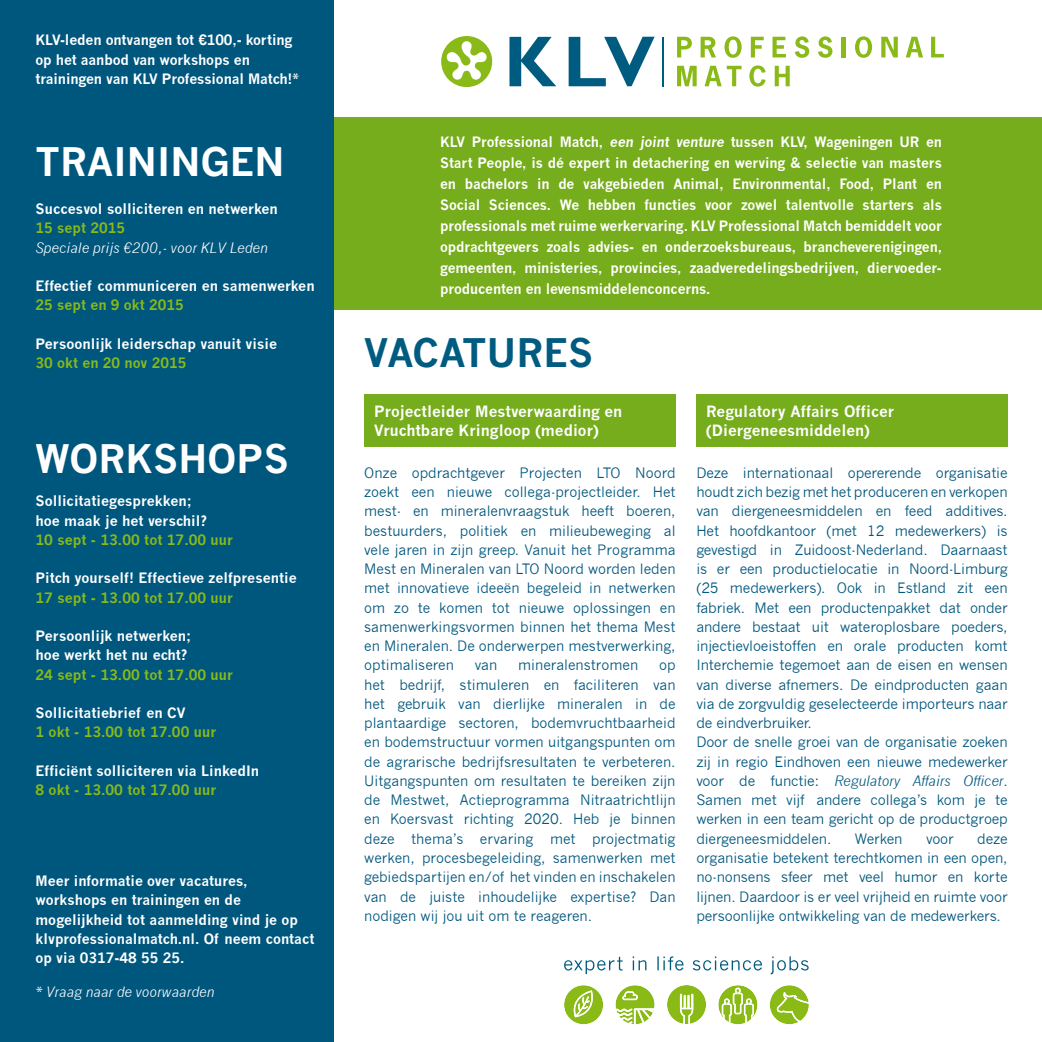
<style>
.page{position:relative;width:1042px;height:1042px;background:#fff}
.page>*{position:absolute;margin:0;border:0;box-sizing:border-box;transform-origin:0 0}
.t1{font:700 38.5px "News Gothic";letter-spacing:.005em;color:#fff}
.t2{font:700 38.5px "News Gothic";letter-spacing:.005em;color:#005b81}
.t3{font:700 15.22px/19.2px "News Gothic";color:#fff}
.t4{font:14px/19.2px "News Gothic";letter-spacing:-.01em;color:#00577e;text-align:justify}
.t5{font:700 14px/19.2px "News Gothic";color:#fff}
.t6{font:700 14px "News Gothic";color:#89ba17}
.t7{font:italic 14px "News Gothic";color:#fff}
.s1{font-style:italic}
</style>
<div class="page">
<div style="left:328px;top:117px;width:714px;height:193px;background:#76ad1c"></div>
<svg style="left:564px;top:956px;width:244px;height:18px"></svg>
<svg style="left:770px;top:985px;width:39px;height:40px"></svg>
<svg style="left:718px;top:985px;width:40px;height:40px"></svg>
<svg style="left:564px;top:985px;width:39px;height:40px"></svg>
<svg style="left:615px;top:985px;width:40px;height:40px"></svg>
<svg style="left:667px;top:985px;width:39px;height:39px"></svg>
<svg style="left:677px;top:37px;width:15px;height:20px"></svg>
<svg style="left:700px;top:37px;width:16px;height:20px"></svg>
<svg style="left:724px;top:36px;width:17px;height:22px"></svg>
<svg style="left:751px;top:37px;width:13px;height:20px"></svg>
<svg style="left:772px;top:37px;width:14px;height:20px"></svg>
<svg style="left:795px;top:36px;width:14px;height:22px"></svg>
<svg style="left:818px;top:36px;width:14px;height:22px"></svg>
<div style="left:841px;top:37px;width:5px;height:20px;background:#89ba17"></div>
<svg style="left:855px;top:36px;width:17px;height:22px"></svg>
<svg style="left:881px;top:37px;width:17px;height:20px"></svg>
<svg style="left:906px;top:37px;width:17px;height:20px"></svg>
<svg style="left:931px;top:37px;width:13px;height:20px"></svg>
<svg style="left:677px;top:66px;width:19px;height:20px"></svg>
<svg style="left:704px;top:66px;width:37px;height:20px"></svg>
<svg style="left:749px;top:65px;width:16px;height:22px"></svg>
<svg style="left:775px;top:66px;width:15px;height:20px"></svg>
<svg style="left:509px;top:37px;width:47px;height:49px"></svg>
<svg style="left:568px;top:37px;width:86px;height:49px"></svg>
<hr style="left:662px;top:37px;width:1px;height:49px;background:#005b81">
<svg style="left:441px;top:36px;width:51px;height:51px"></svg>
<div style="left:0;top:0;width:333px;height:1042px;background:#00577e"></div>
<div style="left:364px;top:394px;width:311px;height:53px;background:#76ad1c"></div>
<div style="left:696px;top:394px;width:311px;height:53px;background:#76ad1c"></div>
<p class="t5" style="left:36px;top:30px;width:265px">KLV-leden ontvangen tot €100,- korting op het aanbod van workshops en trainingen van KLV Professional Match!*</p>
<h1 class="t1" style="left:36px;top:138px;width:251px">TRAININGEN</h1>
<p class="t5" style="left:36px;top:199px;width:244px">Succesvol solliciteren en netwerken</p>
<p class="t6" style="left:36px;top:220px;width:91px">15 sept 2015</p>
<p class="t7" style="left:36px;top:239px;width:234px">Speciale prijs €200,- voor KLV Leden</p>
<p class="t5" style="left:36px;top:276px;width:281px">Effectief communiceren en samenwerken</p>
<p class="t6" style="left:36px;top:297px;width:150px">25 sept en 9 okt 2015</p>
<p class="t5" style="left:36px;top:334px;width:243px">Persoonlijk leiderschap vanuit visie</p>
<p class="t6" style="left:36px;top:354px;width:152px">30 okt en 20 nov 2015</p>
<h1 class="t1" style="left:36px;top:435px;width:255px">WORKSHOPS</h1>
<p class="t5" style="left:36px;top:491px;width:173px">Sollicitatiegesprekken; hoe maak je het verschil?</p>
<p class="t6" style="left:36px;top:531px;width:199px">10 sept - 13.00 tot 17.00 uur</p>
<p class="t5" style="left:36px;top:568px;width:263px">Pitch yourself! Effectieve zelfpresentie</p>
<p class="t6" style="left:36px;top:589px;width:199px">17 sept - 13.00 tot 17.00 uur</p>
<p class="t5" style="left:36px;top:626px;width:157px">Persoonlijk netwerken; hoe werkt het nu echt?</p>
<p class="t6" style="left:36px;top:666px;width:199px">24 sept - 13.00 tot 17.00 uur</p>
<p class="t5" style="left:36px;top:703px;width:152px">Sollicitatiebrief en CV</p>
<p class="t6" style="left:36px;top:724px;width:182px">1 okt - 13.00 tot 17.00 uur</p>
<p class="t5" style="left:36px;top:761px;width:225px">Efficiënt solliciteren via LinkedIn</p>
<p class="t6" style="left:36px;top:781px;width:182px">8 okt - 13.00 tot 17.00 uur</p>
<p class="t5" style="left:36px;top:871px;width:280px">Meer informatie over vacatures, workshops en trainingen en de mogelijkheid tot aanmelding vind je op klvprofessionalmatch.nl. Of neem contact op via 0317-48 55 25.</p>
<p class="t7" style="left:36px;top:984px;width:180px">* Vraag naar de voorwaarden</p>
<p class="t5" style="left:440px;top:131px;width:503px;line-height:21px;text-align:justify">KLV Professional Match, een joint venture tussen KLV, Wageningen UR en Start People, is dé expert in detachering en werving &amp; selectie van masters en bachelors in de vakgebieden Animal, Environmental, Food, Plant en Social Sciences. We hebben functies voor zowel talentvolle starters als professionals met ruime werkervaring. KLV Professional Match bemiddelt voor opdrachtgevers zoals advies- en onderzoeksbureaus, brancheverenigingen, gemeenten, ministeries, provincies, zaadveredelingsbedrijven, diervoeder&shy;producenten en levensmiddelenconcerns.</p>
<h1 class="t2" style="left:364px;top:329px;width:231px">VACATURES</h1>
<p class="t3" style="left:374px;top:401px;width:250px">Projectleider Mestverwaarding en<br>Vruchtbare Kringloop (medior)</p>
<p class="t4" style="left:364px;top:463px;width:313px">Onze opdrachtgever Projecten LTO Noord zoekt een nieuwe collega-projectleider. Het mest- en mineralenvraagstuk heeft boeren, bestuurders, politiek en milieubeweging al vele jaren in zijn greep. Vanuit het Programma Mest en Mineralen van LTO Noord worden leden met innovatieve ideeën begeleid in netwerken om zo te komen tot nieuwe oplossingen en samenwerkingsvormen binnen het thema Mest en Mineralen. De onderwerpen mestverwerking, optimaliseren</p>
<p class="t4" style="left:475px;top:656px;width:24px">van</p>
<p class="t4" style="left:518px;top:656px;width:122px">mineralenstromen</p>
<p class="t4" style="left:364px;top:656px;width:313px;text-indent:295px">op het bedrijf, stimuleren en faciliteren van het gebruik van dierlijke mineralen in de plantaardige sectoren, bodemvruchtbaarheid en bodemstructuur vormen uitgangspunten om de agrarische bedrijfsresultaten te verbeteren.<br>Uitgangspunten om resultaten te bereiken zijn de Mestwet, Actieprogramma Nitraatrichtlijn en Koersvast richting 2020. Heb je binnen deze thema’s ervaring met projectmatig werken, procesbegeleiding, samenwerken met gebiedspartijen en/of het vinden en inschakelen van de juiste inhoudelijke expertise? Dan nodigen wij jou uit om te reageren.</p>
<p class="t3" style="left:706px;top:401px;width:190px">Regulatory Affairs Officer (Diergeneesmiddelen)</p>
<p class="t4" style="left:696px;top:463px;width:313px;text-align:left">Deze internationaal opererende organisatie houdt zich bezig met het produceren en verkopen van diergeneesmiddelen en feed additives.<br>Het hoofdkantoor (met 12 medewerkers) is gevestigd in Zuidoost-Nederland. Daarnaast is er een productielocatie in Noord-Limburg (25 medewerkers). Ook in Estland zit een fabriek. Met een productenpakket dat onder andere bestaat uit wateroplosbare poeders, injectievloeistoffen en orale producten komt Interchemie tegemoet aan de eisen en wensen van diverse afnemers. De eindproducten gaan via de zorgvuldig geselecteerde importeurs naar de eindverbruiker.<br>Door de snelle groei van de organisatie zoeken zij in regio Eindhoven een nieuwe medewerker voor de functie: <span class="s1">Regulatory Affairs Officer</span>.<br>Samen met vijf andere collega’s kom je te werken in een team gericht op de productgroep diergeneesmiddelen.</p>
<p class="t4" style="left:696px;top:829px;width:313px;text-indent:281px">deze organisatie betekent terechtkomen in een open, no-nonsens sfeer met veel humor en korte lijnen. Daardoor is er veel vrijheid en ruimte voor persoonlijke ontwikkeling van de medewerkers.</p>
<p class="t4" style="left:855px;top:829px;width:49px">Werken</p>
<p class="t4" style="left:926px;top:829px;width:29px">voor</p>
</div>
